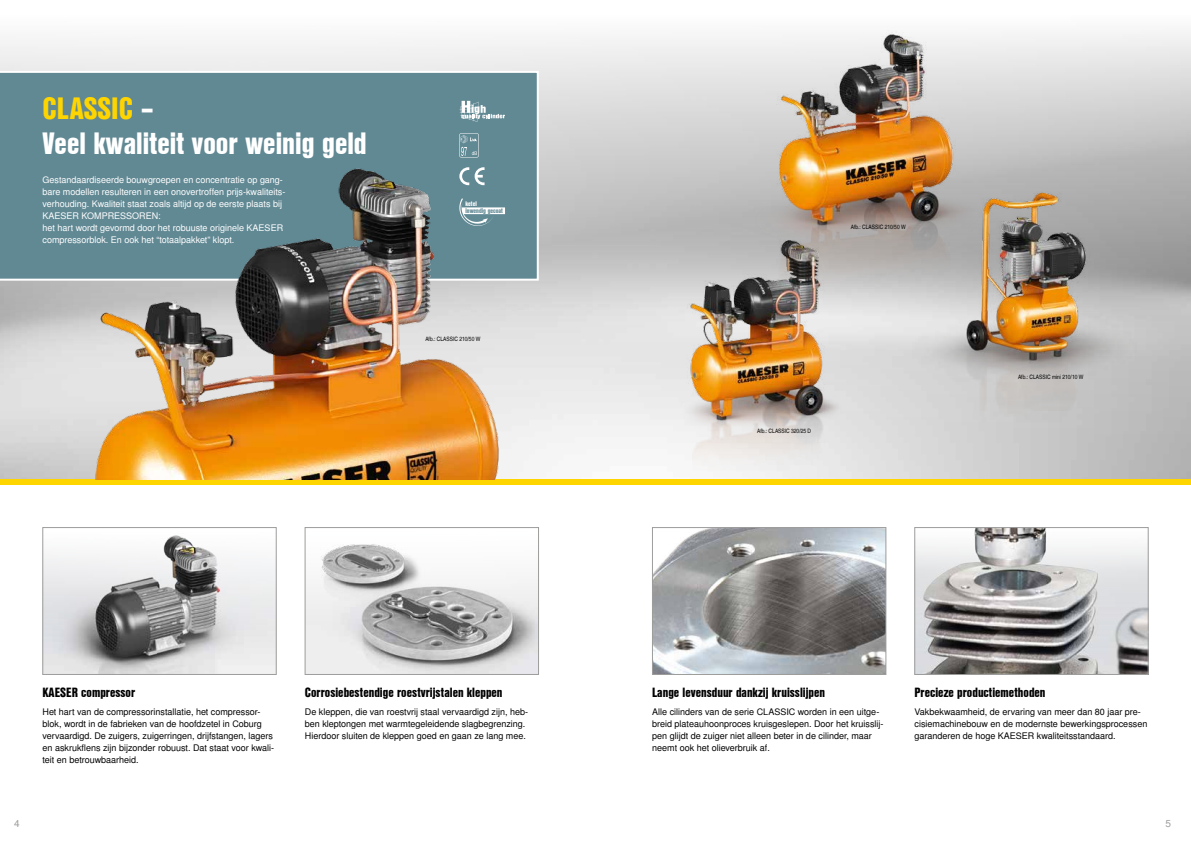
<style>
.page{position:relative;width:1191px;height:842px;background:#fff}
.page>*{position:absolute;margin:0;border:0;box-sizing:border-box;transform-origin:0 0}
.t1{font:30px/35px "Nimbus San L Bla Con";color:#fff}
.t2{font:13px "Nimbus San L Bla Con";color:#000}
.t3{font:10px "Nimbus San L";color:#9d9d9c}
.t4{font:9px/12px "Nimbus San L";color:#000}
.t5{font:9px/12px "Nimbus San L";color:#fff}
.t6{font:6.5px "Nimbus San L Bla Con";color:#618994}
.t7{font:6.5px "Nimbus San L Bla Con";letter-spacing:.005em;color:#fff}
.t8{font:6px "Nimbus San L Reg Con";color:#000}
.s1{color:#ffd500}
</style>
<div class="page">
<img style="left:307px;top:579px;width:230px;height:94px">
<div style="left:305px;top:527px;width:234px;height:148px;border:1px solid #9d9d9c"></div>
<img style="left:45px;top:535px;width:229px;height:138px">
<div style="left:43px;top:527px;width:233px;height:148px;border:1px solid #9d9d9c"></div>
<img style="left:654px;top:529px;width:230px;height:144px">
<div style="left:652px;top:527px;width:234px;height:148px;border:1px solid #9d9d9c"></div>
<img style="left:916px;top:529px;width:230px;height:144px">
<div style="left:914px;top:527px;width:234px;height:148px;border:1px solid #9d9d9c"></div>
<div style="left:0;top:479px;width:1191px;height:6px;background:#ffd500"></div>
<svg style="left:0;top:71px;width:539px;height:8px;background:#86a4ad"></svg>
<img style="left:0;top:79px;width:595px;height:400px">
<img style="left:618px;top:224px;width:243px;height:255px">
<img style="left:726px;top:21px;width:278px;height:328px">
<img style="left:907px;top:181px;width:284px;height:262px">
<img style="left:305px;top:527px;width:133px;height:99px">
<h1 class="t1" style="left:43px;top:89px;width:326px"><span class="s1">CLASSIC</span> –<br>Veel kwaliteit voor weinig geld</h1>
<p class="t5" style="left:43px;top:174px;width:244px">Gestandaardiseerde bouwgroepen en concentratie op gang&shy;bare modellen resulteren in een onovertroffen prijs-kwaliteits&shy;verhouding. Kwaliteit staat zoals altijd op de eerste plaats bij KAESER KOMPRESSOREN:<br>het hart wordt gevormd door het robuuste originele KAESER compressorblok. En ook het “totaalpakket” klopt.</p>
<p class="t7" style="left:465px;top:199px;width:13px">ketel</p>
<p class="t6" style="left:465px;top:206px;width:39px">inwendig gecoat</p>
<p class="t8" style="left:425px;top:335px;width:57px">Afb.: CLASSIC 210/50 W</p>
<h2 class="t2" style="left:43px;top:682px;width:94px">KAESER compressor</h2>
<p class="t4" style="left:43px;top:706px;width:233px">Het hart van de compressorinstallatie, het compressor&shy;blok, wordt in de fabrieken van de hoofdzetel in Coburg vervaardigd. De zuigers, zuigerringen, drijfstangen, lagers en askrukflens zijn bijzonder robuust. Dat staat voor kwali&shy;teit en betrouwbaarheid.</p>
<h2 class="t2" style="left:305px;top:682px;width:199px">Corrosiebestendige roestvrijstalen kleppen</h2>
<p class="t4" style="left:305px;top:706px;width:225px">De kleppen, die van roestvrij staal vervaardigd zijn, heb&shy;ben kleptongen met warmtegeleidende slagbegrenzing.<br>Hierdoor sluiten de kleppen goed en gaan ze lang mee.</p>
<p class="t8" style="left:850px;top:223px;width:57px">Afb.: CLASSIC 210/50 W</p>
<p class="t8" style="left:757px;top:427px;width:55px">Afb.: CLASSIC 320/25 D</p>
<p class="t8" style="left:1018px;top:373px;width:67px">Afb.: CLASSIC mini 210/10 W</p>
<h2 class="t2" style="left:652px;top:682px;width:174px">Lange levensduur dankzij kruisslijpen</h2>
<p class="t4" style="left:652px;top:706px;width:233px">Alle cilinders van de serie CLASSIC worden in een uitge&shy;breid plateauhoonproces kruisgeslepen. Door het kruisslij&shy;pen glijdt de zuiger niet alleen beter in de cilinder, maar neemt ook het olieverbruik af.</p>
<h2 class="t2" style="left:914px;top:682px;width:133px">Precieze productiemethoden</h2>
<p class="t4" style="left:914px;top:706px;width:234px">Vakbekwaamheid, de ervaring van meer dan 80 jaar pre&shy;cisiemachinebouw en de modernste bewerkingsprocessen garanderen de hoge KAESER kwaliteitsstandaard.</p>
<p class="t3" style="left:14px;top:817px;width:7px">4</p>
<p class="t3" style="left:1165px;top:817px;width:7px">5</p>
</div>
